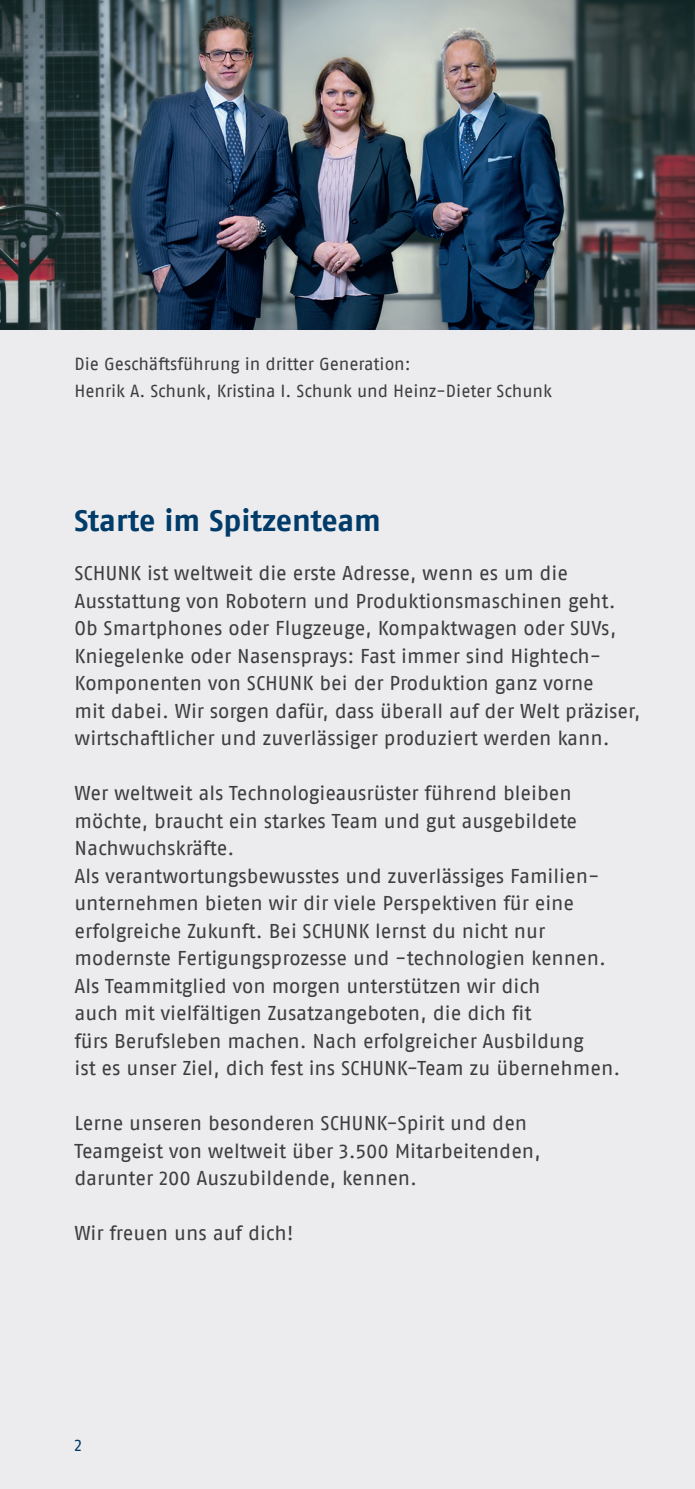
<style>
.page{position:relative;width:695px;height:1489px;background:#fff}
.page>*{position:absolute;margin:0;border:0;box-sizing:border-box;transform-origin:0 0}
.t1{font:700 30px "Fago Pro";letter-spacing:-.005em;color:#003b69}
.t2{font:20px/27.5px "Fago Pro";letter-spacing:-.005em;color:#3e3e3f}
.t3{font:17.5px/27.5px "Fago Pro";letter-spacing:-.005em;color:#3e3e3f}
.t4{font:16.75px "Fago Pro";color:#003b69}
</style>
<div class="page">
<div style="left:0;top:314px;width:694px;height:1174px;background:#ececee"></div>
<img style="left:0;top:0;width:694px;height:329px">
<p class="t3" style="left:74px;top:350px;width:479px">Die Geschäftsführung in dritter Generation:<br>Henrik A. Schunk, Kristina I. Schunk und Heinz-Dieter Schunk</p>
<h1 class="t1" style="left:74px;top:502px;width:308px">Starte im Spitzenteam</h1>
<p class="t2" style="left:74px;top:559px;width:567px">SCHUNK ist weltweit die erste Adresse, wenn es um die Ausstattung von Robotern und Produktionsmaschinen geht.<br>Ob Smartphones oder Flugzeuge, Kompaktwagen oder SUVs, Kniegelenke oder Nasensprays: Fast immer sind Hightech-Komponenten von SCHUNK bei der Produktion ganz vorne<br>mit dabei. Wir sorgen dafür, dass überall auf der Welt präziser, wirtschaftlicher und zuverlässiger produziert werden kann.</p>
<p class="t2" style="left:74px;top:779px;width:547px">Wer weltweit als Technologieausrüster führend bleiben möchte, braucht ein starkes Team und gut ausgebildete Nachwuchskräfte.<br>Als verantwortungsbewusstes und zuverlässiges Familien&shy;unternehmen bieten wir dir viele Perspektiven für eine erfolgreiche Zukunft. Bei SCHUNK lernst du nicht nur modernste Fertigungsprozesse und -technologien kennen.<br>Als Teammitglied von morgen unterstützen wir dich<br>auch mit vielfältigen Zusatzangeboten, die dich fit<br>fürs Berufsleben machen. Nach erfolgreicher Ausbildung<br>ist es unser Ziel, dich fest ins SCHUNK-Team zu übernehmen.</p>
<p class="t2" style="left:74px;top:1109px;width:468px">Lerne unseren besonderen SCHUNK-Spirit und den<br>Teamgeist von weltweit über 3.500 Mitarbeitenden, darunter 200 Auszubildende, kennen.</p>
<p class="t2" style="left:74px;top:1219px;width:221px">Wir freuen uns auf dich!</p>
<p class="t4" style="left:74px;top:1434px;width:9px">2</p>
</div>
